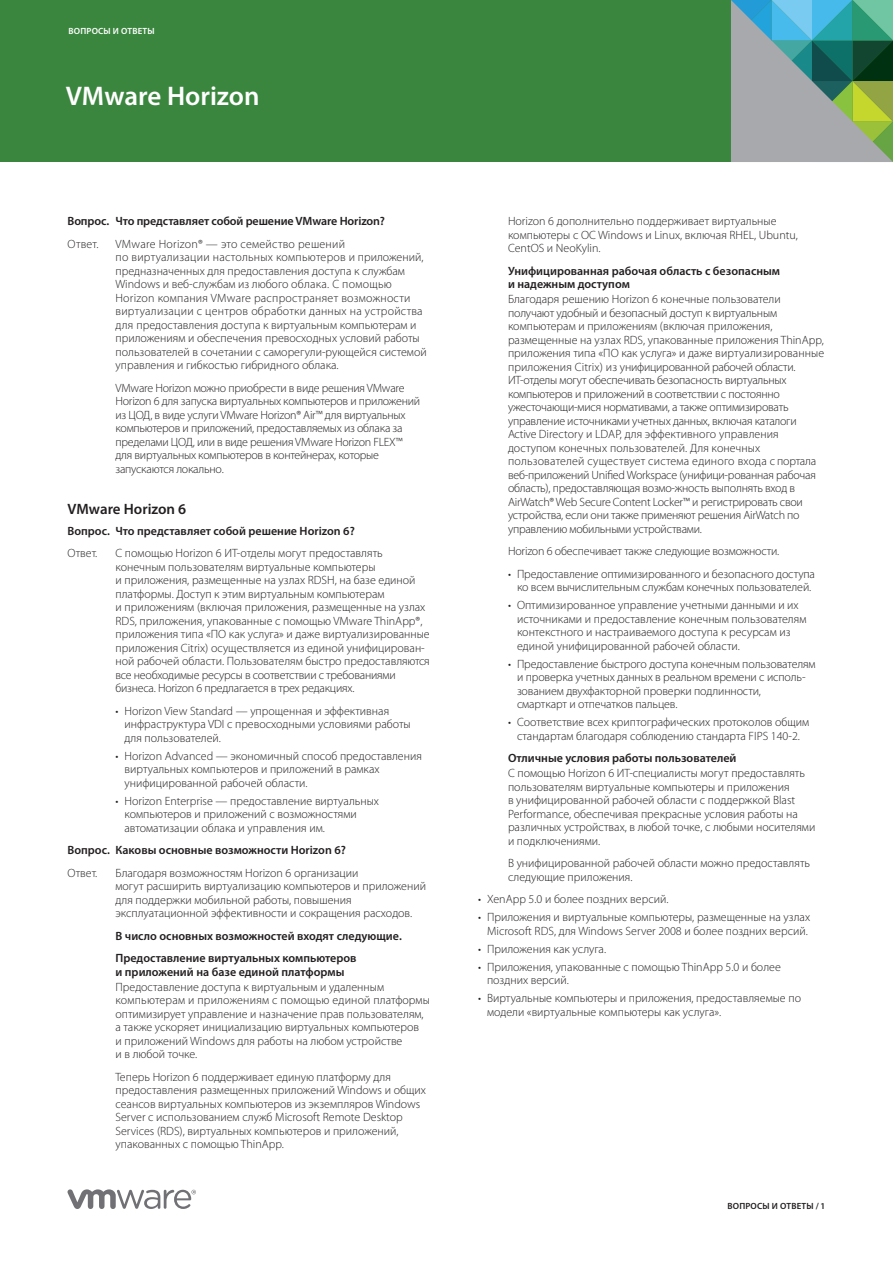
<style>
.page{position:relative;width:893px;height:1263px;background:#fff}
.page>*{position:absolute;margin:0;border:0;box-sizing:border-box;transform-origin:0 0}
._1a_Main_Title{font:600 27px "Myriad Pro";color:#fff}
._4a_Subhead_1{font:600 15px "Myriad Pro";color:#231f20}
._5a_Body_Answer{font:300 12px/13.5px "Myriad Pro";color:#231f20}
._5a_Body_Answer-2{font:300 12px/13.5px "Myriad Pro";letter-spacing:-.02em;color:#231f20}
._4b_Subhead_2_Answer{font:600 12px/13.5px "Myriad Pro";color:#231f20}
._4b_Subhead_2_Questi{font:600 12px "Myriad Pro";color:#231f20}
._5a_Body_Answer-3{font:600 12px "Myriad Pro";color:#231f20}
.Folio{font:600 9px "Myriad Pro";letter-spacing:.02em;color:#231f20}
.Document_Type{font:600 9px "Myriad Pro";letter-spacing:.02em;color:#fff}
</style>
<div class="page">
<div style="left:0;top:0;width:893px;height:162px;background:#3b863f"></div>
<svg style="left:731px;top:0;width:162px;height:162px;background:#78a097"></svg>
<svg style="left:68px;top:1189px;width:128px;height:20px"></svg>
<p class="Document_Type" style="left:69px;top:25px;width:88px">ВОПРОСЫ И ОТВЕТЫ</p>
<p class="_1a_Main_Title" style="left:66px;top:78px;width:195px">VMware Horizon</p>
<p class="_4b_Subhead_2_Questi" style="left:68px;top:213px;width:319px">Вопрос. Что представляет собой решение VMware Horizon?</p>
<p class="_5a_Body_Answer" style="left:68px;top:237px;width:33px">Ответ.</p>
<p class="_5a_Body_Answer" style="left:116px;top:237px;width:313px">VMware Horizon® — это семейство решений<br>по виртуализации настольных компьютеров и приложений, предназначенных для предоставления доступа к службам Windows и веб-службам из любого облака. С помощью Horizon компания VMware распространяет возможности виртуализации с центров обработки данных на устройства для предоставления доступа к виртуальным компьютерам и приложениям и обеспечения превосходных условий работы пользователей в сочетании с саморегули-рующейся системой управления и гибкостью гибридного облака.</p>
<p class="_5a_Body_Answer-2" style="left:116px;top:381px;width:306px">VMware Horizon можно приобрести в виде решения VMware Horizon 6 для запуска виртуальных компьютеров и приложений из ЦОД, в виде услуги VMware Horizon® Air™ для виртуальных компьютеров и приложений, предоставляемых из облака за пределами ЦОД, или в виде решения VMware Horizon FLEX™ для виртуальных компьютеров в контейнерах, которые запускаются локально.</p>
<p class="_4a_Subhead_1" style="left:68px;top:499px;width:120px">VMware Horizon 6</p>
<p class="_4b_Subhead_2_Questi" style="left:68px;top:523px;width:289px">Вопрос. Что представляет собой решение Horizon 6?</p>
<p class="_5a_Body_Answer" style="left:68px;top:546px;width:31px">Ответ.</p>
<p class="_5a_Body_Answer" style="left:116px;top:546px;width:316px">С помощью Horizon 6 ИТ-отделы могут предоставлять конечным пользователям виртуальные компьютеры<br>и приложения, размещенные на узлах RDSH, на базе единой платформы. Доступ к этим виртуальным компьютерам<br>и приложениям (включая приложения, размещенные на узлах RDS, приложения, упакованные с помощью VMware ThinApp®, приложения типа «ПО как услуга» и даже виртуализированные приложения Citrix) осуществляется из единой унифицирован&shy;ной рабочей области. Пользователям быстро предоставляются все необходимые ресурсы в соответствии с требованиями бизнеса. Horizon 6 предлагается в трех редакциях.</p>
<p class="_5a_Body_Answer" style="left:124px;top:704px;width:288px;text-indent:-9px">• Horizon View Standard — упрощенная и эффективная инфраструктура VDI с превосходными условиями работы для пользователей.</p>
<p class="_5a_Body_Answer" style="left:124px;top:749px;width:299px;text-indent:-9px">• Horizon Advanced — экономичный способ предоставления виртуальных компьютеров и приложений в рамках унифицированной рабочей области.</p>
<p class="_5a_Body_Answer" style="left:124px;top:794px;width:256px;text-indent:-9px">• Horizon Enterprise — предоставление виртуальных компьютеров и приложений с возможностями автоматизации облака и управления им.</p>
<p class="_4b_Subhead_2_Questi" style="left:68px;top:843px;width:280px">Вопрос. Каковы основные возможности Horizon 6?</p>
<p class="_5a_Body_Answer" style="left:68px;top:866px;width:31px">Ответ.</p>
<p class="_5a_Body_Answer" style="left:116px;top:866px;width:312px">Благодаря возможностям Horizon 6 организации<br>могут расширить виртуализацию компьютеров и приложений для поддержки мобильной работы, повышения эксплуатационной эффективности и сокращения расходов.</p>
<p class="_5a_Body_Answer-3" style="left:116px;top:928px;width:288px">В число основных возможностей входят следующие.</p>
<p class="_4b_Subhead_2_Answer" style="left:116px;top:951px;width:243px">Предоставление виртуальных компьютеров и приложений на базе единой платформы</p>
<p class="_5a_Body_Answer" style="left:116px;top:980px;width:316px">Предоставление доступа к виртуальным и удаленным компьютерам и приложениям с помощью единой платформы оптимизирует управление и назначение прав пользователям, а также ускоряет инициализацию виртуальных компьютеров<br>и приложений Windows для работы на любом устройстве<br>и в любой точке.</p>
<p class="_5a_Body_Answer" style="left:116px;top:1070px;width:312px">Теперь Horizon 6 поддерживает единую платформу для предоставления размещенных приложений Windows и общих сеансов виртуальных компьютеров из экземпляров Windows Server с использованием служб Microsoft Remote Desktop Services (RDS), виртуальных компьютеров и приложений, упакованных с помощью ThinApp.</p>
<p class="_5a_Body_Answer" style="left:508px;top:214px;width:291px">Horizon 6 дополнительно поддерживает виртуальные компьютеры с ОС Windows и Linux, включая RHEL, Ubuntu,<br>CentOS и NeoKylin.</p>
<p class="_4b_Subhead_2_Answer" style="left:508px;top:263px;width:274px">Унифицированная рабочая область с безопасным и надежным доступом</p>
<p class="_5a_Body_Answer" style="left:508px;top:292px;width:318px">Благодаря решению Horizon 6 конечные пользователи получают удобный и безопасный доступ к виртуальным компьютерам и приложениям (включая приложения, размещенные на узлах RDS, упакованные приложения ThinApp, приложения типа «ПО как услуга» и даже виртуализированные приложения Citrix) из унифицированной рабочей области.<br>ИТ-отделы могут обеспечивать безопасность виртуальных компьютеров и приложений в соответствии с постоянно ужесточающи-мися нормативами, а также оптимизировать управление источниками учетных данных, включая каталоги Active Directory и LDAP, для эффективного управления доступом конечных пользователей. Для конечных пользователей существует система единого входа с портала веб-приложений Unified Workspace (унифици-рованная рабочая область), предоставляющая возмо-жность выполнять вход в AirWatch® Web Secure Content Locker™ и регистрировать свои устройства, если они также применяют решения AirWatch по управлению мобильными устройствами.</p>
<p class="_5a_Body_Answer" style="left:508px;top:544px;width:273px">Horizon 6 обеспечивает также следующие возможности.</p>
<p class="_5a_Body_Answer" style="left:508px;top:567px;width:309px;text-align:center">• Предоставление оптимизированного и безопасного доступа ко всем вычислительным службам конечных пользователей.</p>
<p class="_5a_Body_Answer" style="left:517px;top:598px;width:291px;text-indent:-9px">• Оптимизированное управление учетными данными и их источниками и предоставление конечным пользователям контекстного и настраиваемого доступа к ресурсам из единой унифицированной рабочей области.</p>
<p class="_5a_Body_Answer" style="left:517px;top:657px;width:300px;text-indent:-9px">• Предоставление быстрого доступа конечным пользователям и проверка учетных данных в реальном времени с исполь&shy;зованием двухфакторной проверки подлинности,<br>смарткарт и отпечатков пальцев.</p>
<p class="_5a_Body_Answer" style="left:508px;top:715px;width:303px;text-align:center">• Соответствие всех криптографических протоколов общим стандартам благодаря соблюдению стандарта FIPS 140-2.</p>
<p class="_4b_Subhead_2_Answer" style="left:508px;top:751px;width:230px">Отличные условия работы пользователей</p>
<p class="_5a_Body_Answer" style="left:508px;top:766px;width:309px">С помощью Horizon 6 ИТ-специалисты могут предоставлять пользователям виртуальные компьютеры и приложения<br>в унифицированной рабочей области с поддержкой Blast Performance, обеспечивая прекрасные условия работы на различных устройствах, в любой точке, с любыми носителями и подключениями.</p>
<p class="_5a_Body_Answer" style="left:508px;top:856px;width:304px">В унифицированной рабочей области можно предоставлять следующие приложения.</p>
<p class="_5a_Body_Answer" style="left:478px;top:892px;width:192px">• XenApp 5.0 и более поздних версий.</p>
<p class="_5a_Body_Answer" style="left:478px;top:910px;width:334px;text-align:center">• Приложения и виртуальные компьютеры, размещенные на узлах<br>Microsoft RDS, для Windows Server 2008 и более поздних версий.</p>
<p class="_5a_Body_Answer" style="left:478px;top:942px;width:130px">• Приложения как услуга.</p>
<p class="_5a_Body_Answer" style="left:487px;top:960px;width:295px;text-indent:-9px">• Приложения, упакованные с помощью ThinApp 5.0 и более поздних версий.</p>
<p class="_5a_Body_Answer" style="left:487px;top:991px;width:316px;text-indent:-9px">• Виртуальные компьютеры и приложения, предоставляемые по модели «виртуальные компьютеры как услуга».</p>
<p class="Folio" style="left:727px;top:1200px;width:99px">ВОПРОСЫ И ОТВЕТЫ / 1</p>
</div>
